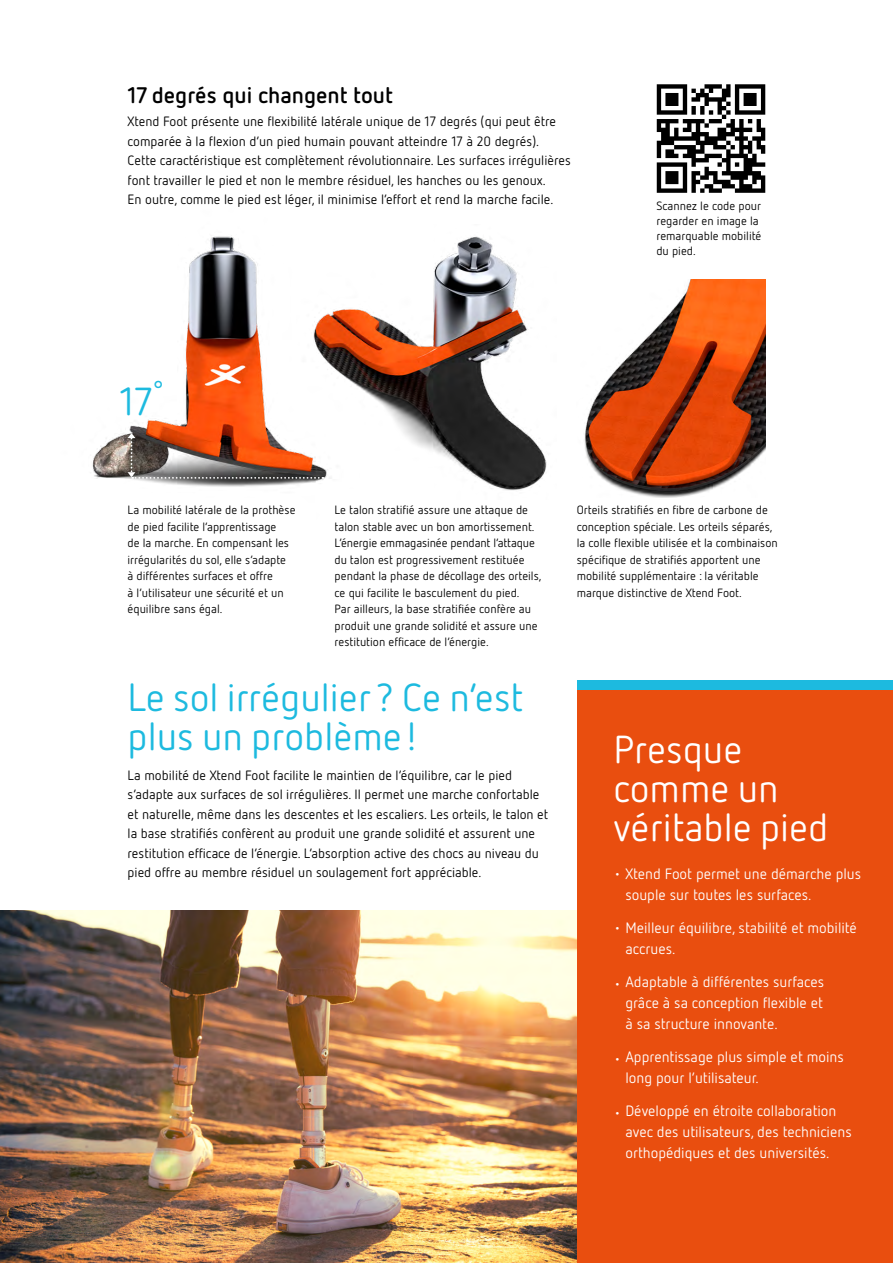
<style>
.page{position:relative;width:893px;height:1263px;background:#fff}
.page>*{position:absolute;margin:0;border:0;box-sizing:border-box;transform-origin:0 0}
.t1{font:39px/39px "Netto OT";color:#1dbadf}
.t2{font:39px/39px "Netto OT";color:#fff}
.t3{font:700 22.5px "Netto OT";color:#000}
.t4{font:15px/21px "Netto OT";color:#fff}
.t5{font:13.5px/19.5px "Netto OT";color:#000}
.t6{font:12px/16.5px "Netto OT";color:#000}
</style>
<div class="page">
<img style="left:0;top:911px;width:577px;height:352px">
<div style="left:577px;top:680px;width:316px;height:583px;background:#e94e0f"></div>
<div style="left:577px;top:680px;width:316px;height:10px;background:#1dbadf"></div>
<img style="left:372px;top:236px;width:175px;height:255px">
<img style="left:584px;top:279px;width:181px;height:219px">
<img style="left:92px;top:236px;width:280px;height:251px">
<svg style="left:128px;top:433px;width:195px;height:46px;background:#a56e58"></svg>
<svg style="left:657px;top:84px;width:108px;height:109px"></svg>
<p class="t3" style="left:128px;top:80px;width:267px">17 degrés qui changent tout</p>
<p class="t5" style="left:128px;top:112px;width:445px">Xtend Foot présente une flexibilité latérale unique de 17 degrés (qui peut être comparée à la flexion d’un pied humain pouvant atteindre 17 à 20 degrés).<br>Cette caractéristique est complètement révolutionnaire. Les surfaces irrégulières font travailler le pied et non le membre résiduel, les hanches ou les genoux.<br>En outre, comme le pied est léger, il minimise l’effort et rend la marche facile.</p>
<p class="t1" style="left:119px;top:381px;width:46px">17<sup>°</sup></p>
<p class="t6" style="left:656px;top:198px;width:107px;line-height:15px">Scannez le code pour regarder en image la remarquable mobilité du pied.</p>
<p class="t6" style="left:128px;top:501px;width:169px">La mobilité latérale de la prothèse de pied facilite l’apprentissage<br>de la marche. En compensant les irrégularités du sol, elle s’adapte<br>à différentes surfaces et offre<br>à l’utilisateur une sécurité et un équilibre sans égal.</p>
<p class="t6" style="left:335px;top:501px;width:208px">Le talon stratifié assure une attaque de talon stable avec un bon amortissement.<br>L’énergie emmagasinée pendant l’attaque du talon est progressivement restituée pendant la phase de décollage des orteils, ce qui facilite le basculement du pied.<br>Par ailleurs, la base stratifiée confère au produit une grande solidité et assure une restitution efficace de l’énergie.</p>
<p class="t1" style="left:128px;top:677px;width:397px">Le sol irrégulier? Ce n’est plus un problème!</p>
<p class="t5" style="left:128px;top:765px;width:422px">La mobilité de Xtend Foot facilite le maintien de l’équilibre, car le pied s’adapte aux surfaces de sol irrégulières. Il permet une marche confortable et naturelle, même dans les descentes et les escaliers. Les orteils, le talon et la base stratifiés confèrent au produit une grande solidité et assurent une restitution efficace de l’énergie. L’absorption active des chocs au niveau du pied offre au membre résiduel un soulagement fort appréciable.</p>
<p class="t6" style="left:577px;top:501px;width:203px">Orteils stratifiés en fibre de carbone de conception spéciale. Les orteils séparés, la colle flexible utilisée et la combinaison spécifique de stratifiés apportent une mobilité supplémentaire : la véritable marque distinctive de Xtend Foot.</p>
<p class="t2" style="left:613px;top:729px;width:217px">Presque comme un véritable pied</p>
<p class="t4" style="left:625px;top:863px;width:237px;text-indent:-12px">• Xtend Foot permet une démarche plus souple sur toutes les surfaces.</p>
<p class="t4" style="left:625px;top:917px;width:233px;text-indent:-12px">• Meilleur équilibre, stabilité et mobilité accrues.</p>
<p class="t4" style="left:625px;top:971px;width:200px;text-align:justify;text-indent:-12px">• Adaptable à différentes surfaces grâce à sa conception flexible et à sa structure innovante.</p>
<p class="t4" style="left:625px;top:1046px;width:220px;text-indent:-12px">• Apprentissage plus simple et moins long pour l’utilisateur.</p>
<p class="t4" style="left:625px;top:1100px;width:228px;text-indent:-12px">• Développé en étroite collaboration avec des utilisateurs, des techniciens orthopédiques et des universités.</p>
</div>
